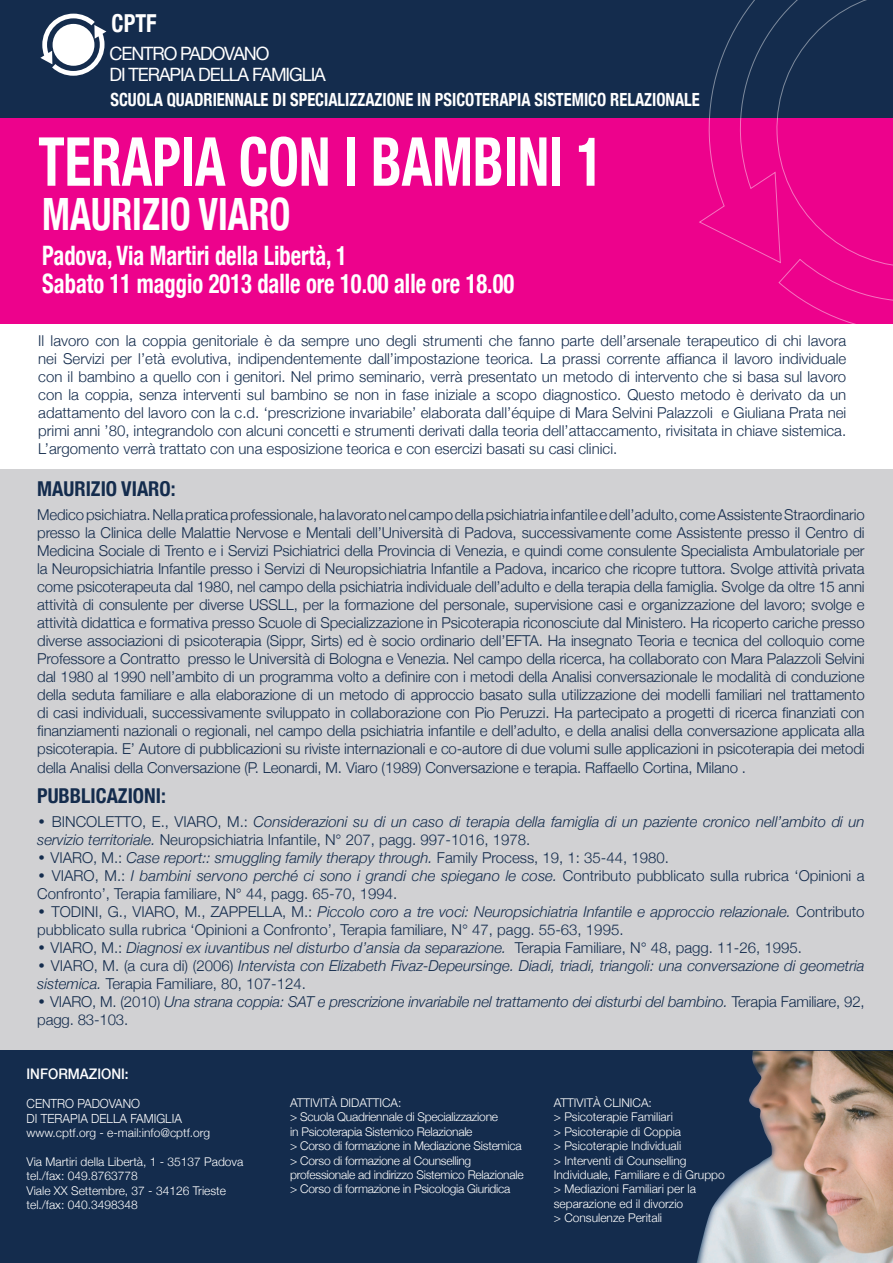
<style>
.page{position:relative;width:893px;height:1263px;background:#fff}
.page>*{position:absolute;margin:0;border:0;box-sizing:border-box;transform-origin:0 0}
.t1{font:700 condensed 67.65px "Helvetica Neue";color:#fff;scale:.81 1}
.t2{font:700 condensed 44.55px "Helvetica Neue";color:#fff;scale:.85 1}
.t3{font:700 condensed 26.85px/28.5px "Helvetica Neue";color:#fff;scale:.84 1}
.t4{font:700 condensed 24.75px "Helvetica Neue";color:#fff;scale:.91 1}
.t5{font:700 condensed 20.4px "Helvetica Neue";color:#142c4d}
.t6{font:18.3px/21.6px "Helvetica Neue";letter-spacing:-.06em;color:#fff}
.t7{font:700 condensed 18.15px "Helvetica Neue";color:#fff;scale:.91 1}
.t8{font:300 15px/18px "Helvetica Neue";color:#142c4d;text-align:justify}
.t9{font:italic 300 15px/18px "Helvetica Neue";color:#142c4d}
.t10{font:500 14.55px "Helvetica Neue";color:#fff;scale:.93 1}
.t11{font:300 12.6px/14.4px "Helvetica Neue";color:#fff;scale:.95 1}
.t12{font:300 12px/14.4px "Helvetica Neue";color:#fff}
.t13{font:300 12px/14.4px "Helvetica Neue";letter-spacing:-.02em;color:#fff}
.s1{font-family:"Century Gothic";font-weight:400;font-style:normal}
.s2{font-style:normal}
.s3{font-family:"Century Gothic";font-weight:400}
.s4{font-style:italic}
</style>
<div class="page">
<div style="left:0;top:0;width:893px;height:126px;background:#142c4d"></div>
<div style="left:0;top:469px;width:893px;height:646px;background:#d1d1d3"></div>
<div style="left:0;top:118px;width:893px;height:205px;background:#ed028c"></div>
<svg style="left:699px;top:0;width:75px;height:260px"></svg>
<svg style="left:774px;top:0;width:119px;height:324px"></svg>
<svg style="left:40px;top:14px;width:66px;height:62px"></svg>
<div style="left:0;top:1051px;width:893px;height:212px;background:#142c4d"></div>
<img style="left:697px;top:1051px;width:196px;height:212px">
<h3 class="t4" style="left:112px;top:3px;width:51px">CPTF</h3>
<p class="t6" style="left:109px;top:43px;width:218px">CENTRO PADOVANO<br>DI TERAPIA DELLA FAMIGLIA</p>
<p class="t7" style="left:111px;top:84px;width:649px">SCUOLA QUADRIENNALE DI SPECIALIZZAZIONE IN PSICOTERAPIA SISTEMICO RELAZIONALE</p>
<h1 class="t1" style="left:38px;top:105px;width:699px">TERAPIA CON I BAMBINI 1</h1>
<h2 class="t2" style="left:42px;top:177px;width:294px">MAURIZIO VIARO</h2>
<h3 class="t3" style="left:42px;top:239px;width:563px">Padova, Via Martiri della Libertà, 1<br>Sabato 11 maggio 2013 dalle ore 10.00 alle ore 18.00</h3>
<p class="t8" style="left:38px;top:331px;width:809px">Il lavoro con la coppia genitoriale è da sempre uno degli strumenti che fanno parte dell’arsenale terapeutico di chi lavora nei Servizi per l’età evolutiva, indipendentemente dall’impostazione teorica. La prassi corrente affianca il lavoro individuale con il bambino a quello con i genitori. Nel primo seminario, verrà presentato un metodo di intervento che si basa sul lavoro con la coppia, senza interventi sul bambino se non in fase iniziale a scopo diagnostico. Questo metodo è derivato da un adattamento del lavoro con la c.d. ‘prescrizione invariabile’ elaborata dall’équipe di Mara Selvini Palazzoli e Giuliana Prata nei primi anni ’80, integrandolo con alcuni concetti e strumenti derivati dalla teoria dell’attaccamento, rivisitata in chiave sistemica.<br>L’argomento verrà trattato con una esposizione teorica e con esercizi basati su casi clinici.</p>
<h3 class="t5" style="left:37px;top:472px;width:140px">MAURIZIO VIARO:</h3>
<p class="t8" style="left:37px;top:505px;width:829px">Medico psichiatra. Nella pratica professionale, ha lavorato nel campo della psichiatria infantile e dell’adulto, come Assistente Straordinario presso la Clinica delle Malattie Nervose e Mentali dell’Università di Padova, successivamente come Assistente presso il Centro di Medicina Sociale di Trento e i Servizi Psichiatrici della Provincia di Venezia, e quindi come consulente Specialista Ambulatoriale per la Neuropsichiatria Infantile presso i Servizi di Neuropsichiatria Infantile a Padova, incarico che ricopre tuttora. Svolge attività privata come psicoterapeuta dal 1980, nel campo della psichiatria individuale dell’adulto e della terapia della famiglia. Svolge da oltre 15 anni attività di consulente per diverse USSLL, per la formazione del personale, supervisione casi e organizzazione del lavoro; svolge e attività didattica e formativa presso Scuole di Specializzazione in Psicoterapia riconosciute dal Ministero. Ha ricoperto cariche presso diverse associazioni di psicoterapia (Sippr, Sirts) ed è socio ordinario dell’EFTA. Ha insegnato Teoria e tecnica del colloquio come Professore a Contratto presso le Università di Bologna e Venezia. Nel campo della ricerca, ha collaborato con Mara Palazzoli Selvini dal 1980 al 1990 nell’ambito di un programma volto a definire con i metodi della Analisi conversazionale le modalità di conduzione della seduta familiare e alla elaborazione di un metodo di approccio basato sulla utilizzazione dei modelli familiari nel trattamento di casi individuali, successivamente sviluppato in collaborazione con Pio Peruzzi. Ha partecipato a progetti di ricerca finanziati con finanziamenti nazionali o regionali, nel campo della psichiatria infantile e dell’adulto, e della analisi della conversazione applicata alla psicoterapia. E’ Autore di pubblicazioni su riviste internazionali e co-autore di due volumi sulle applicazioni in psicoterapia dei metodi della Analisi della Conversazione (P. Leonardi, M. Viaro (1989) Conversazione e terapia. Raffaello Cortina, Milano .</p>
<h3 class="t5" style="left:37px;top:779px;width:130px">PUBBLICAZIONI:</h3>
<p class="t9" style="left:37px;top:812px;width:829px"><span class="s1">•</span> <span class="s2">BINCOLETTO, E., VIARO, M.:</span> Considerazioni su di un caso di terapia della famiglia di un paziente cronico nell’ambito di un servizio territoriale. <span class="s2">Neuropsichiatria Infantile, N° 207, pagg. 997-1016, 1978.</span></p>
<p class="t9" style="left:37px;top:848px;width:633px"><span class="s1">•</span> <span class="s2">VIARO, M.:</span> Case report:: smuggling family therapy through. <span class="s2">Family Process, 19, 1: 35-44, 1980.</span></p>
<p class="t8" style="left:37px;top:866px;width:829px"><span class="s3">•</span> VIARO, M.: <span class="s4">I bambini servono perché ci sono i grandi che spiegano le cose.</span> Contributo pubblicato sulla rubrica ‘Opinioni a<br>Confronto’, Terapia familiare, N° 44, pagg. 65-70, 1994.</p>
<p class="t8" style="left:37px;top:902px;width:829px"><span class="s3">•</span> TODINI, G., VIARO, M., ZAPPELLA, M.: <span class="s4">Piccolo coro a tre voci: Neuropsichiatria Infantile e approccio relazionale.</span> Contributo pubblicato sulla rubrica ‘Opinioni a Confronto’, Terapia familiare, N° 47, pagg. 55-63, 1995.</p>
<p class="t9" style="left:37px;top:938px;width:766px"><span class="s1">•</span> <span class="s2">VIARO, M.:</span> Diagnosi ex iuvantibus nel disturbo d’ansia da separazione. <span class="s2">Terapia Familiare, N° 48, pagg. 11-26, 1995.</span></p>
<p class="t9" style="left:37px;top:956px;width:829px"><span class="s1">•</span> <span class="s2">VIARO, M. (a cura di) (2006)</span> Intervista con Elizabeth Fivaz-Depeursinge. Diadi, triadi, triangoli: una conversazione di geometria sistemica. <span class="s2">Terapia Familiare, 80, 107-124.</span></p>
<p class="t9" style="left:37px;top:992px;width:829px"><span class="s1">•</span> <span class="s2">VIARO, M. (2010)</span> Una strana coppia: SAT e prescrizione invariabile nel trattamento dei disturbi del bambino. <span class="s2">Terapia Familiare, 92, pagg. 83-103.</span></p>
<p class="t10" style="left:27px;top:1062px;width:111px">INFORMAZIONI:</p>
<p class="t11" style="left:27px;top:1096px;width:165px">CENTRO PADOVANO<br>DI TERAPIA DELLA FAMIGLIA</p>
<p class="t12" style="left:27px;top:1125px;width:185px">www.cptf.org - e-mail:info@cptf.org</p>
<p class="t12" style="left:27px;top:1154px;width:218px">Via Martiri della Libertà, 1 - 35137 Padova tel./fax: 049.8763778<br>Viale XX Settembre, 37 - 34126 Trieste tel./fax: 040.3498348</p>
<p class="t13" style="left:290px;top:1095px;width:235px">ATTIVITÀ DIDATTICA:<br>&gt; Scuola Quadriennale di Specializzazione<br>in Psicoterapia Sistemico Relazionale<br>&gt; Corso di formazione in Mediazione Sistemica &gt; Corso di formazione al Counselling professionale ad indirizzo Sistemico Relazionale &gt; Corso di formazione in Psicologia Giuridica</p>
<p class="t12" style="left:554px;top:1095px;width:172px">ATTIVITÀ CLINICA:<br>&gt; Psicoterapie Familiari<br>&gt; Psicoterapie di Coppia<br>&gt; Psicoterapie Individuali<br>&gt; Interventi di Counselling<br>Individuale, Familiare e di Gruppo &gt; Mediazioni Familiari per la separazione ed il divorzio<br>&gt; Consulenze Peritali</p>
</div>
